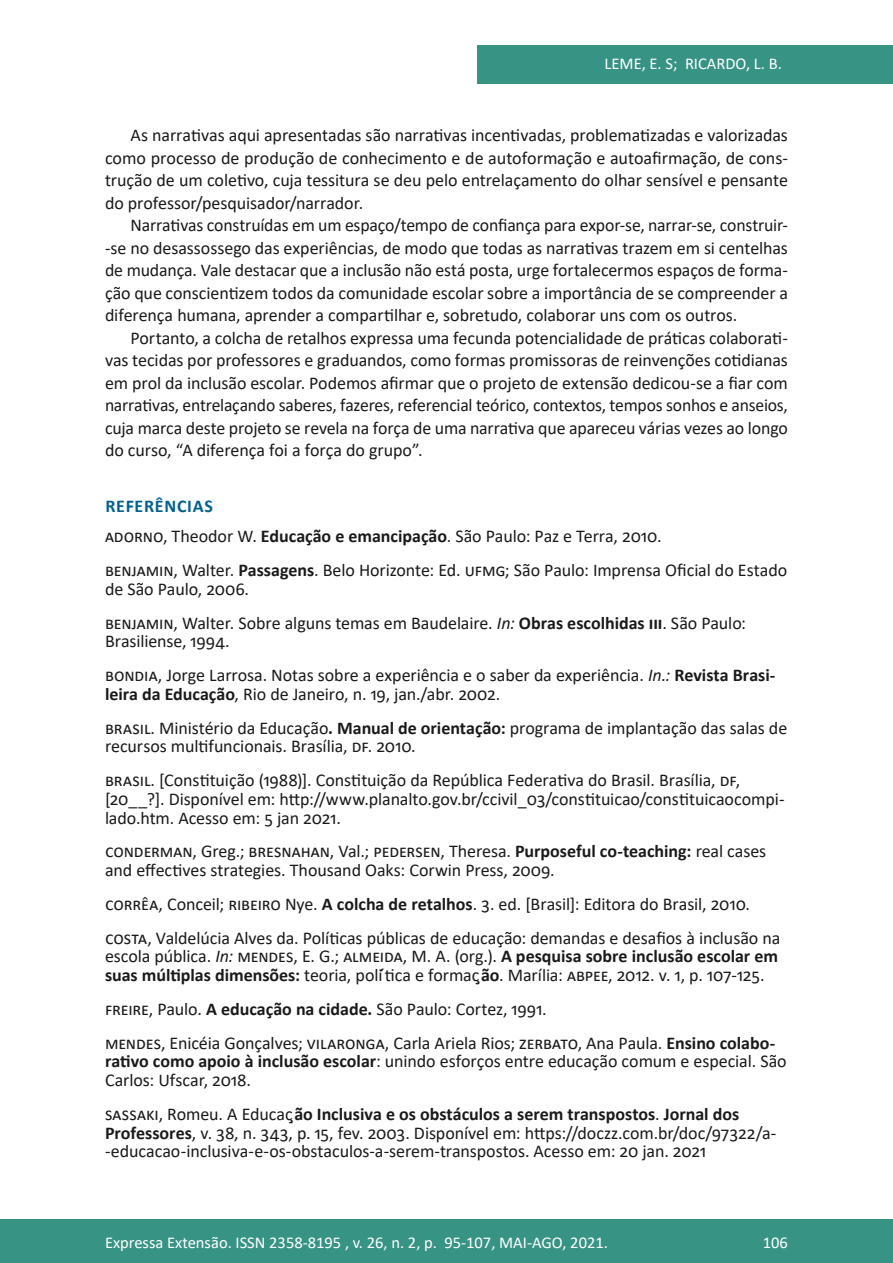
<style>
.page{position:relative;width:893px;height:1263px;background:#fff}
.page>*{position:absolute;margin:0;border:0;box-sizing:border-box;transform-origin:0 0}
.Principal_-_Referênc{font:18px/18.8px "Calibri";letter-spacing:-.005em;color:#1a1a1a}
.Principal_-_Texto{font:18px/22.5px "Calibri";letter-spacing:-.005em;color:#1a1a1a;text-align:justify}
.Principal_-_Intertít{font:700 18px "Calibri";letter-spacing:.04em;color:#006191}
.Principal_-_Referênc-2{font:700 18px "Calibri";color:#1a1a1a}
.t1{font:16.5px "Calibri";color:#fff}
.s1{font-weight:700}
.s2{font-style:italic}
</style>
<div class="page">
<div style="left:477px;top:45px;width:416px;height:39px;background:#379384"></div>
<div style="left:0;top:1219px;width:893px;height:44px;background:#379384"></div>
<p class="t1" style="left:605px;top:52px;width:179px">LEME, E. S; RICARDO, L. B.</p>
<p class="Principal_-_Texto" style="left:105px;top:123px;width:684px;text-indent:26px">As narrativas aqui apresentadas são narrativas incentivadas, problematizadas e valorizadas como processo de produção de conhecimento e de autoformação e autoafirmação, de cons&shy;trução de um coletivo, cuja tessitura se deu pelo entrelaçamento do olhar sensível e pensante do professor/pesquisador/narrador.</p>
<p class="Principal_-_Texto" style="left:105px;top:213px;width:684px;text-indent:26px">Narrativas construídas em um espaço/tempo de confiança para expor-se, narrar-se, construir--se no desassossego das experiências, de modo que todas as narrativas trazem em si centelhas de mudança. Vale destacar que a inclusão não está posta, urge fortalecermos espaços de forma&shy;ção que conscientizem todos da comunidade escolar sobre a importância de se compreender a diferença humana, aprender a compartilhar e, sobretudo, colaborar uns com os outros.</p>
<p class="Principal_-_Texto" style="left:105px;top:326px;width:684px;text-indent:26px">Portanto, a colcha de retalhos expressa uma fecunda potencialidade de práticas colaborati&shy;vas tecidas por professores e graduandos, como formas promissoras de reinvenções cotidianas em prol da inclusão escolar. Podemos afirmar que o projeto de extensão dedicou-se a fiar com narrativas, entrelaçando saberes, fazeres, referencial teórico, contextos, tempos sonhos e anseios, cuja marca deste projeto se revela na força de uma narrativa que apareceu várias vezes ao longo do curso, “A diferença foi a força do grupo”.</p>
<p class="Principal_-_Intertít" style="left:105px;top:493px;width:109px">REFERÊNCIAS</p>
<p class="Principal_-_Referênc" style="left:105px;top:526px;width:558px">ADORNO, Theodor W. <span class="s1">Educação e emancipação</span>. São Paulo: Paz e Terra, 2010.</p>
<p class="Principal_-_Referênc" style="left:105px;top:560px;width:684px">BENJAMIN, Walter. <span class="s1">Passagens</span>. Belo Horizonte: Ed. UFMG; São Paulo: Imprensa Oficial do Estado de São Paulo, 2006.</p>
<p class="Principal_-_Referênc" style="left:105px;top:613px;width:643px">BENJAMIN, Walter. Sobre alguns temas em Baudelaire. <span class="s2">In:</span> <span class="s1">Obras escolhidas III</span>. São Paulo:<br>Brasiliense, 1994.</p>
<p class="Principal_-_Referênc" style="left:105px;top:665px;width:672px">BONDIA, Jorge Larrosa. Notas sobre a experiência e o saber da experiência. <span class="s2">In.:</span> <span class="s1">Revista Brasi&shy;leira da Educação</span>, Rio de Janeiro, n. 19, jan./abr. 2002.</p>
<p class="Principal_-_Referênc" style="left:105px;top:718px;width:684px">BRASIL. Ministério da Educação<span class="s1">. Manual de orientação:</span> programa de implantação das salas de recursos multifuncionais. Brasília, DF. 2010.</p>
<p class="Principal_-_Referênc" style="left:105px;top:770px;width:681px">BRASIL. [Constituição (1988)]. Constituição da República Federativa do Brasil. Brasília, DF, [20__?]. Disponível em: http://www.planalto.gov.br/ccivil_03/constituicao/constituicaocompi&shy;lado.htm. Acesso em: 5 jan 2021.</p>
<p class="Principal_-_Referênc" style="left:105px;top:841px;width:663px">CONDERMAN, Greg.; BRESNAHAN, Val.; PEDERSEN, Theresa. <span class="s1">Purposeful co-teaching:</span> real cases and effectives strategies. Thousand Oaks: Corwin Press, 2009.</p>
<p class="Principal_-_Referênc" style="left:105px;top:894px;width:646px">CORRÊA, Conceil; RIBEIRO Nye. <span class="s1">A colcha de retalhos</span>. 3. ed. [Brasil]: Editora do Brasil, 2010.</p>
<p class="Principal_-_Referênc" style="left:105px;top:928px;width:677px">COSTA, Valdelúcia Alves da. Políticas pú blicas de educação: demandas e desafios à inclusão na escola pú blica. <span class="s2">In:</span> MENDES, E. G.; ALMEIDA, M. A. (org.). <span class="s1">A pesquisa sobre inclusão escolar em suas múltiplas dimensões:</span> teoria, politica e formac <span class="s1">̧ão</span>. Marília: ABPEE, 2012. v. 1, p. 107-125.</p>
<p class="Principal_-_Referênc-2" style="left:386px;top:962px;width:8px">́</p>
<p class="Principal_-_Referênc" style="left:105px;top:999px;width:443px">FREIRE, Paulo. <span class="s1">A educação na cidade.</span> São Paulo: Cortez, 1991.</p>
<p class="Principal_-_Referênc" style="left:105px;top:1033px;width:683px">MENDES, Enicéia Gonçalves; VILARONGA, Carla Ariela Rios; ZERBATO, Ana Paula. <span class="s1">Ensino colabo&shy;rativo como apoio à inclusão escolar</span>: unindo esforços entre educação comum e especial. São<br>Carlos: Ufscar, 2018.</p>
<p class="Principal_-_Referênc" style="left:105px;top:1104px;width:673px">SASSAKI, Romeu. A Educac <span class="s1">̧ão Inclusiva e os obstáculos a serem transpostos</span>. <span class="s1">Jornal dos<br>Professores</span>, v. 38, n. 343, p. 15, fev. 2003. Disponível em: https://doczz.com.br/doc/97322/a--educacao-inclusiva-e-os-obstaculos-a-serem-transpostos. Acesso em: 20 jan. 2021</p>
<p class="t1" style="left:105px;top:1230px;width:504px">Expressa Extensão. ISSN 2358-8195 , v. 26, n. 2, p. 95-107, MAI-AGO, 2021.</p>
<p class="t1" style="left:763px;top:1230px;width:27px">106</p>
</div>
